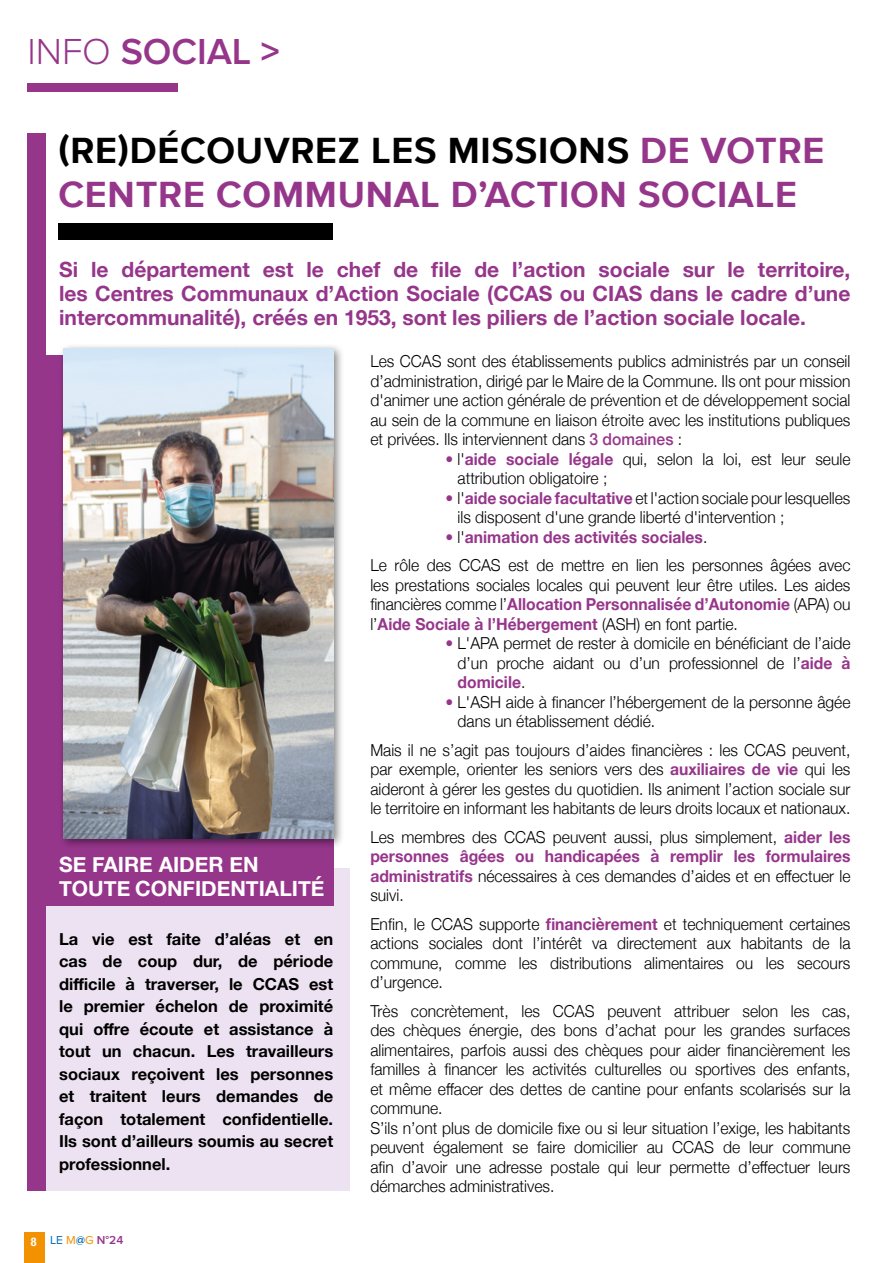
<style>
.page{position:relative;width:893px;height:1263px;background:#fff}
.page>*{position:absolute;margin:0;border:0;box-sizing:border-box;transform-origin:0 0}
.t1{font:700 37.5px/43.5px "Proxima Nova";letter-spacing:.02em;color:#96368b}
.t2{font:600 37.5px "Proxima Nova";color:#96368b}
.t3{font:700 21px/24px "Helvetica Neue";color:#96368b;text-align:justify}
.t4{font:700 21px/24px "Helvetica Neue";color:#fff}
.t5{font:300 16.5px/19.5px "Helvetica Neue";color:#000;text-align:justify;scale:.95 1}
.t6{font:700 16.5px/22.5px "Helvetica Neue";color:#000;text-align:justify}
.t7{font:600 12px "Proxima Nova";color:#96368b}
.s1{font-weight:300}
.s2{font-weight:700}
.s3{color:#000}
.s4{font-family:"Helvetica Neue";font-weight:700;font-stretch:condensed;color:#fff}
.s5{font-weight:400;color:#0069b4}
.s6{font-weight:400;color:#f39200}
.s7{color:#0069b4}
.s8{font-weight:500;color:#96368b}
.s9{color:#96368b}
.s10{font-weight:700;color:#96368b}
</style>
<div class="page">
<div style="left:24px;top:1231px;width:21px;height:32px;background:#f39200"></div>
<div style="left:37px;top:868px;width:313px;height:323px;background:#ede2f1"></div>
<div style="left:32px;top:355px;width:301px;height:551px;background:#96368b"></div>
<div style="left:27px;top:83px;width:151px;height:9px;background:#96368b"></div>
<div style="left:27px;top:133px;width:19px;height:1058px;background:#96368b"></div>
<div style="left:58px;top:223px;width:275px;height:17px;background:#000"></div>
<div style="left:58px;top:342px;width:287px;height:508px;background:#000;opacity:.5"></div>
<img style="left:63px;top:348px;width:270px;height:490px">
<h1 class="t2" style="left:27px;top:35px;width:254px"><span class="s1">INFO</span> SOCIAL <span class="s2">&gt;</span></h1>
<h1 class="t1" style="left:58px;top:128px;width:767px"><span class="s3">(RE)DÉCOUVREZ LES MISSIONS</span> DE VOTRE<br>CENTRE COMMUNAL D’ACTION SOCIALE</h1>
<p class="t3" style="left:59px;top:258px;width:793px">Si le département est le chef de file de l’action sociale sur le territoire, les Centres Communaux d’Action Sociale (CCAS ou CIAS dans le cadre d’une intercommunalité), créés en 1953, sont les piliers de l’action sociale locale.</p>
<p class="t4" style="left:59px;top:853px;width:267px">SE FAIRE AIDER EN<br>TOUTE CONFIDENTIALITÉ</p>
<p class="t6" style="left:59px;top:928px;width:276px">La vie est faite d’aléas et en cas de coup dur, de période difficile à traverser, le CCAS est le premier échelon de proximité qui offre écoute et assistance à tout un chacun. Les travailleurs sociaux reçoivent les personnes et traitent leurs demandes de façon totalement confidentielle.<br>Ils sont d’ailleurs soumis au secret professionnel.</p>
<p class="t7" style="left:31px;top:1235px;width:94px"><span class="s4">8</span> <span class="s5">LE</span> <span class="s6">M</span><span class="s7">@</span><span class="s6">G</span> N°24</p>
<p class="t5" style="left:370px;top:350px;width:507px">Les CCAS sont des établissements publics administrés par un conseil d’administration, dirigé par le Maire de la Commune. Ils ont pour mission d'animer une action générale de prévention et de développement social au sein de la commune en liaison étroite avec les institutions publiques et privées. Ils interviennent dans <span class="s8">3 domaines</span> :</p>
<p class="t5" style="left:458px;top:448px;width:415px;text-indent:-12px"><span class="s9">•</span> l'<span class="s10">aide sociale légale</span> qui, selon la loi, est leur seule attribution obligatoire ;</p>
<p class="t5" style="left:458px;top:487px;width:415px;text-indent:-12px"><span class="s9">•</span> l'<span class="s10">aide sociale facultative</span> et l'action sociale pour lesquelles ils disposent d'une grande liberté d'intervention ;</p>
<p class="t5" style="left:370px;top:521px;width:507px;line-height:28.5px;text-indent:75px"><span class="s9">•</span> l'<span class="s10">animation des activités sociales</span>.<br>Le rôle des CCAS est de mettre en lien les personnes âgées avec</p>
<p class="t5" style="left:370px;top:574px;width:507px">les prestations sociales locales qui peuvent leur être utiles. Les aides financières comme l’<span class="s10">Allocation Personnalisée d’Autonomie</span> (APA) ou l’<span class="s10">Aide Sociale à l’Hébergement</span> (ASH) en font partie.</p>
<p class="t5" style="left:458px;top:632px;width:415px;text-indent:-12px"><span class="s9">•</span> L'APA permet de rester à domicile en bénéficiant de l’aide d’un proche aidant ou d’un professionnel de l’<span class="s10">aide à domicile</span>.</p>
<p class="t5" style="left:458px;top:691px;width:415px;text-indent:-12px"><span class="s9">•</span> L'ASH aide à financer l’hébergement de la personne âgée dans un établissement dédié.</p>
<p class="t5" style="left:370px;top:739px;width:507px">Mais il ne s’agit pas toujours d’aides financières : les CCAS peuvent, par exemple, orienter les seniors vers des <span class="s10">auxiliaires de vie</span> qui les aideront à gérer les gestes du quotidien. Ils animent l’action sociale sur le territoire en informant les habitants de leurs droits locaux et nationaux.</p>
<p class="t5" style="left:370px;top:826px;width:507px">Les membres des CCAS peuvent aussi, plus simplement, <span class="s10">aider les personnes âgées ou handicapées à remplir les formulaires administratifs</span> nécessaires à ces demandes d’aides et en effectuer le suivi.</p>
<p class="t5" style="left:370px;top:913px;width:507px">Enfin, le CCAS supporte <span class="s10">financièrement</span> et techniquement certaines actions sociales dont l’intérêt va directement aux habitants de la commune, comme les distributions alimentaires ou les secours d’urgence.</p>
<p class="t5" style="left:370px;top:1000px;width:507px;text-align:left">Très concrètement, les CCAS peuvent attribuer selon les cas, des chèques énergie, des bons d’achat pour les grandes surfaces alimentaires, parfois aussi des chèques pour aider financièrement les familles à financer les activités culturelles ou sportives des enfants, et même effacer des dettes de cantine pour enfants scolarisés sur la commune.<br>S’ils n’ont plus de domicile fixe ou si leur situation l’exige, les habitants peuvent également se faire domicilier au CCAS de leur commune afin d’avoir une adresse postale qui leur permette d’effectuer leurs démarches administratives.</p>
</div>
